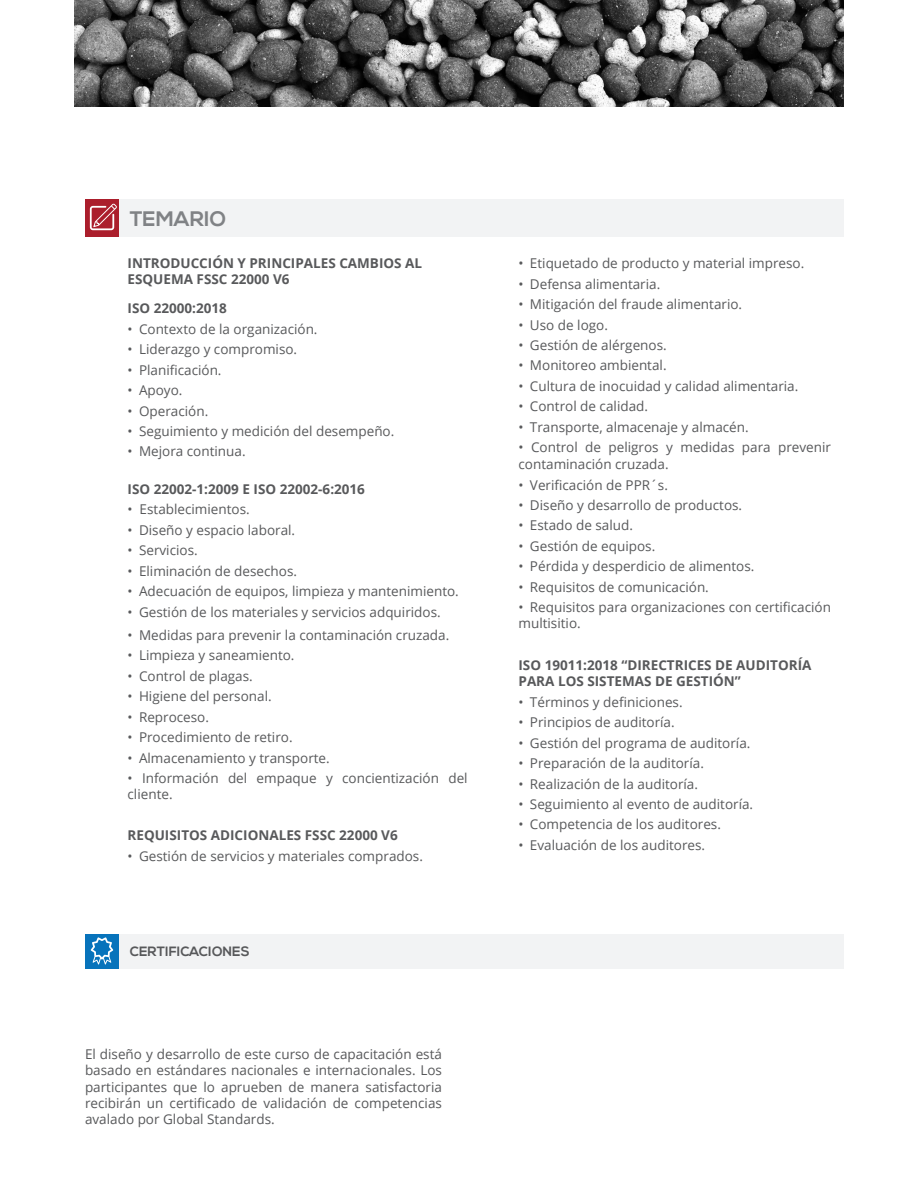
<style>
.page{position:relative;width:918px;height:1188px;background:#fff}
.page>*{position:absolute;margin:0;border:0;box-sizing:border-box;transform-origin:0 0}
.t1{font:700 21px "Nexa";color:#808285}
.t2{font:13.5px/16.2px "Open Sans";color:#58595b}
.t3{font:13.5px/16.2px "Open Sans";color:#57585a;text-align:justify}
.t4{font:700 13.5px/16.2px "Open Sans";color:#58595b}
.t5{font:700 13.5px "Nexa";color:#57585a}
</style>
<div class="page">
<img style="left:74px;top:0;width:770px;height:106px">
<div style="left:85px;top:200px;width:34px;height:37px;background:#ab1e2c"></div>
<div style="left:85px;top:934px;width:34px;height:34px;background:#0773bb"></div>
<div style="left:119px;top:200px;width:725px;height:37px;background:#f2f3f4"></div>
<div style="left:119px;top:934px;width:725px;height:34px;background:#f2f3f4"></div>
<svg style="left:90px;top:204px;width:27px;height:26px"></svg>
<svg style="left:91px;top:937px;width:22px;height:28px"></svg>
<p class="t1" style="left:130px;top:207px;width:98px">TEMARIO</p>
<p class="t4" style="left:128px;top:255px;width:296px">INTRODUCCIÓN Y PRINCIPALES CAMBIOS AL<br>ESQUEMA FSSC 22000 V6</p>
<p class="t4" style="left:128px;top:300px;width:101px">ISO 22000:2018</p>
<p class="t2" style="left:128px;top:320px;width:192px">• Contexto de la organización.</p>
<p class="t2" style="left:128px;top:341px;width:171px">• Liderazgo y compromiso.</p>
<p class="t2" style="left:128px;top:361px;width:96px">• Planificación.</p>
<p class="t2" style="left:128px;top:382px;width:56px">• Apoyo.</p>
<p class="t2" style="left:128px;top:402px;width:82px">• Operación.</p>
<p class="t2" style="left:128px;top:423px;width:268px">• Seguimiento y medición del desempeño.</p>
<p class="t2" style="left:128px;top:443px;width:120px">• Mejora continua.</p>
<p class="t4" style="left:128px;top:481px;width:239px">ISO 22002-1:2009 E ISO 22002-6:2016</p>
<p class="t2" style="left:128px;top:501px;width:124px">• Establecimientos.</p>
<p class="t2" style="left:128px;top:521px;width:169px">• Diseño y espacio laboral.</p>
<p class="t2" style="left:128px;top:542px;width:72px">• Servicios.</p>
<p class="t2" style="left:128px;top:562px;width:171px">• Eliminación de desechos.</p>
<p class="t2" style="left:128px;top:583px;width:333px">• Adecuación de equipos, limpieza y mantenimiento.</p>
<p class="t2" style="left:128px;top:603px;width:315px">• Gestión de los materiales y servicios adquiridos.</p>
<p class="t2" style="left:128px;top:626px;width:323px">• Medidas para prevenir la contaminación cruzada.</p>
<p class="t2" style="left:128px;top:647px;width:169px">• Limpieza y saneamiento.</p>
<p class="t2" style="left:128px;top:667px;width:127px">• Control de plagas.</p>
<p class="t2" style="left:128px;top:688px;width:146px">• Higiene del personal.</p>
<p class="t2" style="left:128px;top:708px;width:83px">• Reproceso.</p>
<p class="t2" style="left:128px;top:729px;width:167px">• Procedimiento de retiro.</p>
<p class="t2" style="left:128px;top:749px;width:204px">• Almacenamiento y transporte.</p>
<p class="t2" style="left:128px;top:770px;width:342px">• Información del empaque y concientización del cliente.</p>
<p class="t4" style="left:128px;top:827px;width:272px">REQUISITOS ADICIONALES FSSC 22000 V6</p>
<p class="t2" style="left:128px;top:847px;width:297px">• Gestión de servicios y materiales comprados.</p>
<p class="t5" style="left:130px;top:944px;width:122px">CERTIFICACIONES</p>
<p class="t3" style="left:85px;top:1046px;width:358px">El diseño y desarrollo de este curso de capacitación está basado en estándares nacionales e internacionales. Los participantes que lo aprueben de manera satisfactoria recibirán un certificado de validación de competencias avalado por Global Standards.</p>
<p class="t2" style="left:519px;top:255px;width:287px">• Etiquetado de producto y material impreso.</p>
<p class="t2" style="left:519px;top:275px;width:143px">• Defensa alimentaria.</p>
<p class="t2" style="left:519px;top:296px;width:225px">• Mitigación del fraude alimentario.</p>
<p class="t2" style="left:519px;top:316px;width:91px">• Uso de logo.</p>
<p class="t2" style="left:519px;top:337px;width:150px">• Gestión de alérgenos.</p>
<p class="t2" style="left:519px;top:357px;width:150px">• Monitoreo ambiental.</p>
<p class="t2" style="left:519px;top:378px;width:281px">• Cultura de inocuidad y calidad alimentaria.</p>
<p class="t2" style="left:519px;top:398px;width:131px">• Control de calidad.</p>
<p class="t2" style="left:519px;top:418px;width:232px">• Transporte, almacenaje y almacén.</p>
<p class="t2" style="left:519px;top:439px;width:314px;line-height:16.8px">• Control de peligros y medidas para prevenir contaminación cruzada.</p>
<p class="t2" style="left:519px;top:476px;width:151px">• Verificación de PPR´s.</p>
<p class="t2" style="left:519px;top:497px;width:225px">• Diseño y desarrollo de productos.</p>
<p class="t2" style="left:519px;top:517px;width:116px">• Estado de salud.</p>
<p class="t2" style="left:519px;top:538px;width:138px">• Gestión de equipos.</p>
<p class="t2" style="left:519px;top:558px;width:237px">• Pérdida y desperdicio de alimentos.</p>
<p class="t2" style="left:519px;top:578px;width:192px">• Requisitos de comunicación.</p>
<p class="t2" style="left:519px;top:599px;width:314px">• Requisitos para organizaciones con certificación multisitio.</p>
<p class="t4" style="left:519px;top:657px;width:295px">ISO 19011:2018 “DIRECTRICES DE AUDITORÍA<br>PARA LOS SISTEMAS DE GESTIÓN”</p>
<p class="t2" style="left:519px;top:693px;width:166px">• Términos y definiciones.</p>
<p class="t2" style="left:519px;top:714px;width:158px">• Principios de auditoría.</p>
<p class="t2" style="left:519px;top:734px;width:233px">• Gestión del programa de auditoría.</p>
<p class="t2" style="left:519px;top:755px;width:187px">• Preparación de la auditoría.</p>
<p class="t2" style="left:519px;top:775px;width:181px">• Realización de la auditoría.</p>
<p class="t2" style="left:519px;top:796px;width:236px">• Seguimiento al evento de auditoría.</p>
<p class="t2" style="left:519px;top:816px;width:204px">• Competencia de los auditores.</p>
<p class="t2" style="left:519px;top:837px;width:188px">• Evaluación de los auditores.</p>
</div>
